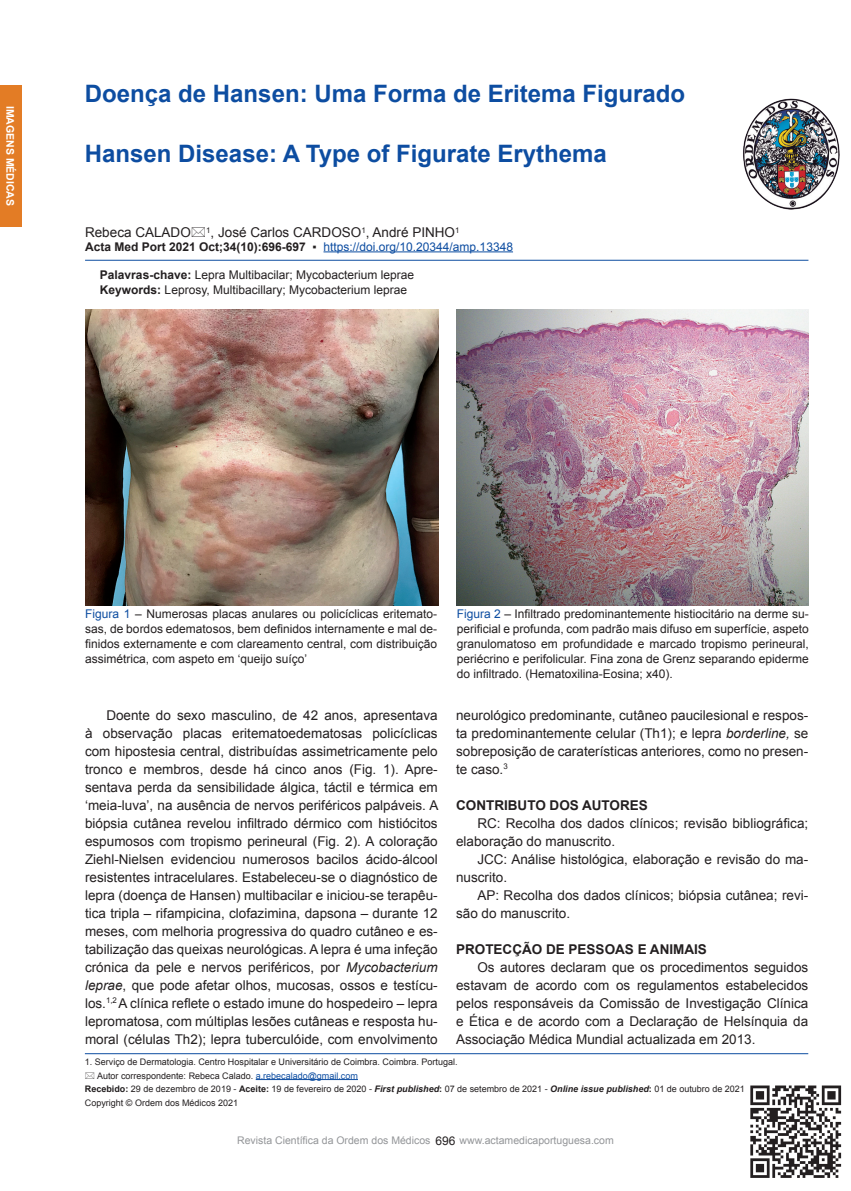
<style>
.page{position:relative;width:851px;height:1191px;background:#fff}
.page>*{position:absolute;margin:0;border:0;box-sizing:border-box;transform-origin:0 0}
.t1{font:700 24px "Arial";color:#0d4da1}
.Default{font:13.5px/18px "Arial";color:#231f20;text-align:justify}
.Normal_wrd_15{font:13.5px/18px "Arial";color:#231f20}
.Normal_wrd_15-2{font:700 13.5px "Arial";color:#231f20}
.t2{font:12px/15px "Arial";color:#231f20;text-align:justify}
.t3{font:12px "Arial";color:#0d4da1}
.SUBTITULO{font:10.5px "Arial";color:#939598}
.t4{font:700 10.5px "Arial";color:#fff}
.LEGENDA{font:9px "Arial";color:#231f20}
.s1{font-weight:700;color:#231f20}
.s2{color:#231f20}
.s3{font-weight:700}
.s4{color:#0d4da1}
.s5{font-style:italic}
.s6{font-weight:700;font-style:italic}
</style>
<div class="page">
<div style="left:0;top:85px;width:22px;height:142px;background:#e37c25"></div>
<img style="left:750px;top:1085px;width:92px;height:93px">
<img style="left:743px;top:98px;width:97px;height:112px">
<hr style="left:256px;top:1079px;width:102px;height:1px;background:#0d4da1">
<hr style="left:85px;top:1053px;width:723px;height:1px;background:#0d4da1">
<hr style="left:323px;top:251px;width:190px;height:1px;background:#0d4da1">
<hr style="left:85px;top:260px;width:723px;height:1px;background:#0d4da1">
<img style="left:457px;top:309px;width:351px;height:296px">
<img style="left:85px;top:309px;width:353px;height:296px">
<p class="t4" style="left:18px;top:106px;width:102px;rotate:90deg">IMAGENS MÉDICAS</p>
<p class="t1" style="left:85px;top:76px;width:602px">Doença de Hansen: Uma Forma de Eritema Figurado</p>
<p class="t1" style="left:85px;top:136px;width:523px">Hansen Disease: A Type of Figurate Erythema</p>
<p class="Default" style="left:85px;top:223px;width:376px">Rebeca CALADO <sup>1</sup>, José Carlos CARDOSO<sup>1</sup>, André PINHO<sup>1</sup></p>
<p class="t3" style="left:85px;top:238px;width:429px"><span class="s1">Acta Med Port 2021 Oct;34(10):696-697</span> <span class="s2">▪</span> https://doi.org/10.20344/amp.13348</p>
<p class="t2" style="left:100px;top:267px;width:316px"><span class="s3">Palavras-chave:</span> Lepra Multibacilar; Mycobacterium leprae</p>
<p class="t2" style="left:100px;top:282px;width:309px"><span class="s3">Keywords:</span> Leprosy, Multibacillary; Mycobacterium leprae</p>
<p class="t2" style="left:85px;top:606px;width:353px"><span class="s4">Figura 1</span> – Numerosas placas anulares ou policíclicas eritemato&shy;sas, de bordos edematosos, bem definidos internamente e mal de&shy;finidos externamente e com clareamento central, com distribuição assimétrica, com aspeto em ‘queijo suíço’</p>
<p class="t2" style="left:457px;top:606px;width:353px"><span class="s4">Figura 2</span> – Infiltrado predominantemente histiocitário na derme su&shy;perificial e profunda, com padrão mais difuso em superfície, aspeto granulomatoso em profundidade e marcado tropismo perineural, periécrino e perifolicular. Fina zona de Grenz separando epiderme do infiltrado. (Hematoxilina-Eosina; x40).</p>
<p class="Default" style="left:85px;top:705px;width:355px;text-indent:21px">Doente do sexo masculino, de 42 anos, apresentava à observação placas eritematoedematosas policíclicas com hipostesia central, distribuídas assimetricamente pelo tronco e membros, desde há cinco anos (Fig. 1). Apre&shy;sentava perda da sensibilidade álgica, táctil e térmica em ‘meia-luva’, na ausência de nervos periféricos palpáveis. A biópsia cutânea revelou infiltrado dérmico com histiócitos espumosos com tropismo perineural (Fig. 2). A coloração Ziehl-Nielsen evidenciou numerosos bacilos ácido-álcool resistentes intracelulares. Estabeleceu-se o diagnóstico de lepra (doença de Hansen) multibacilar e iniciou-se terapêu&shy;tica tripla – rifampicina, clofazimina, dapsona – durante 12 meses, com melhoria progressiva do quadro cutâneo e es&shy;tabilização das queixas neurológicas. A lepra é uma infeção crónica da pele e nervos periféricos, por <span class="s5">Mycobacterium leprae</span>, que pode afetar olhos, mucosas, ossos e testícu&shy;los.<sup>1,2</sup> A clínica reflete o estado imune do hospedeiro – lepra lepromatosa, com múltiplas lesões cutâneas e resposta hu&shy;moral (células Th2); lepra tuberculóide, com envolvimento</p>
<p class="Default" style="left:456px;top:705px;width:354px">neurológico predominante, cutâneo paucilesional e respos&shy;ta predominantemente celular (Th1); e lepra <span class="s5">borderline,</span> se sobreposição de caraterísticas anteriores, como no presen&shy;te caso.<sup>3</sup></p>
<p class="Normal_wrd_15-2" style="left:456px;top:795px;width:193px">CONTRIBUTO DOS AUTORES</p>
<p class="Normal_wrd_15" style="left:456px;top:813px;width:354px;text-indent:21px">RC: Recolha dos dados clínicos; revisão bibliográfica; elaboração do manuscrito.</p>
<p class="Normal_wrd_15" style="left:456px;top:849px;width:354px;text-indent:21px">JCC: Análise histológica, elaboração e revisão do ma&shy;nuscrito.</p>
<p class="Normal_wrd_15" style="left:456px;top:885px;width:354px;text-indent:21px">AP: Recolha dos dados clínicos; biópsia cutânea; revi&shy;são do manuscrito.</p>
<p class="Normal_wrd_15-2" style="left:456px;top:939px;width:252px">PROTECÇÃO DE PESSOAS E ANIMAIS</p>
<p class="Normal_wrd_15" style="left:456px;top:957px;width:354px;text-align:justify;text-indent:21px">Os autores declaram que os procedimentos seguidos estavam de acordo com os regulamentos estabelecidos pelos responsáveis da Comissão de Investigação Clínica e Ética e de acordo com a Declaração de Helsínquia da Associação Médica Mundial actualizada em 2013.</p>
<p class="LEGENDA" style="left:85px;top:1055px;width:374px">1. Serviço de Dermatologia. Centro Hospitalar e Universitário de Coimbra. Coimbra. Portugal.</p>
<p class="LEGENDA" style="left:97px;top:1069px;width:262px">Autor correspondente: Rebeca Calado. <span class="s4">a.rebecalado@gmail.com</span></p>
<p class="LEGENDA" style="left:85px;top:1082px;width:661px"><span class="s3">Recebido:</span> 29 de dezembro de 2019 - <span class="s3">Aceite:</span> 19 de fevereiro de 2020 - <span class="s6">First published</span><span class="s3">:</span> 07 de setembro de 2021 - <span class="s6">Online issue published</span><span class="s3">:</span> 01 de outubro de 2021</p>
<p class="LEGENDA" style="left:85px;top:1096px;width:155px">Copyright © Ordem dos Médicos 2021</p>
<p class="t2" style="left:435px;top:1132px;width:22px">696</p>
<p class="SUBTITULO" style="left:237px;top:1133px;width:195px">Revista Científica da Ordem dos Médicos</p>
<p class="SUBTITULO" style="left:459px;top:1133px;width:156px">www.actamedicaportuguesa.com</p>
</div>
